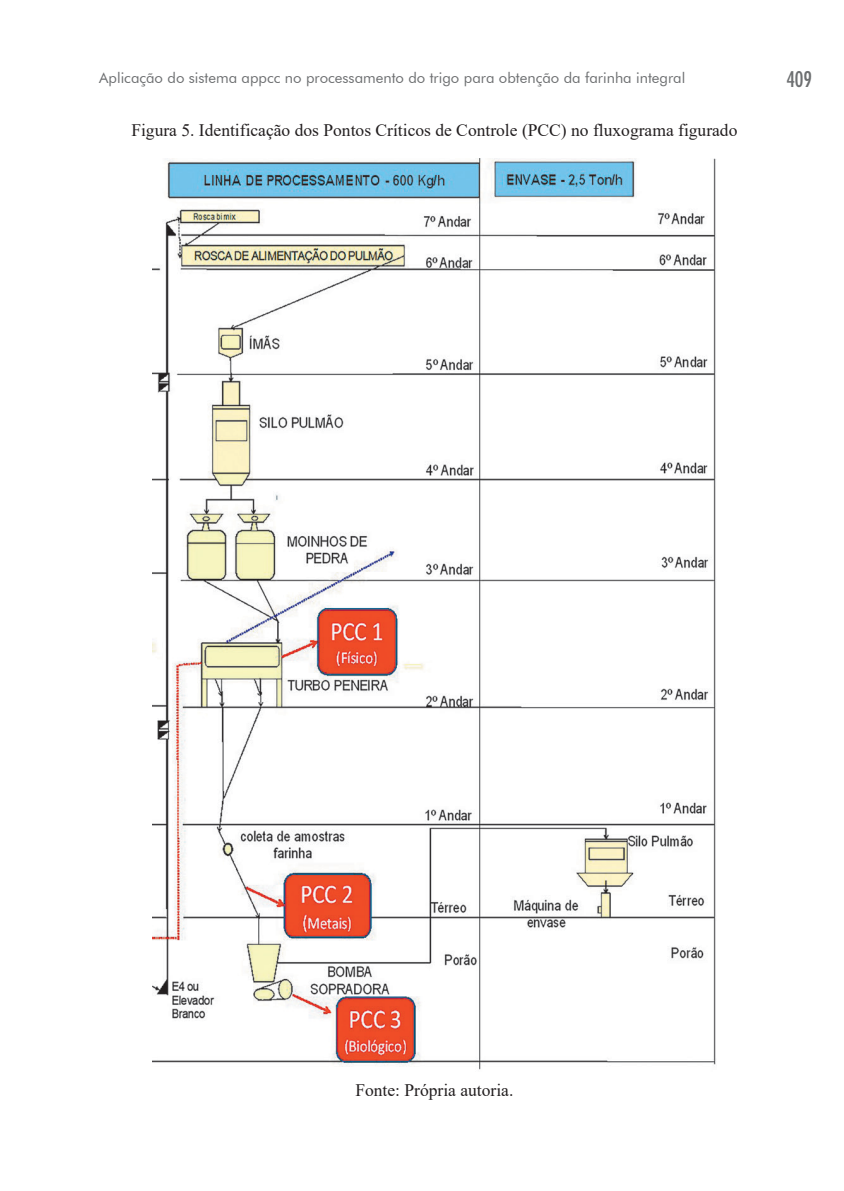
<style>
.page{position:relative;width:844px;height:1191px;background:#fff}
.page>*{position:absolute;margin:0;border:0;box-sizing:border-box;transform-origin:0 0}
.t1{font:condensed 21px "Futura Std";color:#6d6f71}
.t2{font:17.5px "Times New Roman";color:#231f20}
.t3{font:14.88px "Futura BT";color:#6d6f71}
</style>
<div class="page">
<img style="left:152px;top:159px;width:564px;height:911px">
<p class="t3" style="left:99px;top:69px;width:587px">Aplicação do sistema appcc no processamento do trigo para obtenção da farinha integral</p>
<p class="t1" style="left:786px;top:66px;width:27px">409</p>
<p class="t2" style="left:131px;top:118px;width:607px">Figura 5. Identificação dos Pontos Críticos de Controle (PCC) no fluxograma figurado</p>
<p class="t2" style="left:355px;top:1078px;width:159px">Fonte: Própria autoria.</p>
</div>
